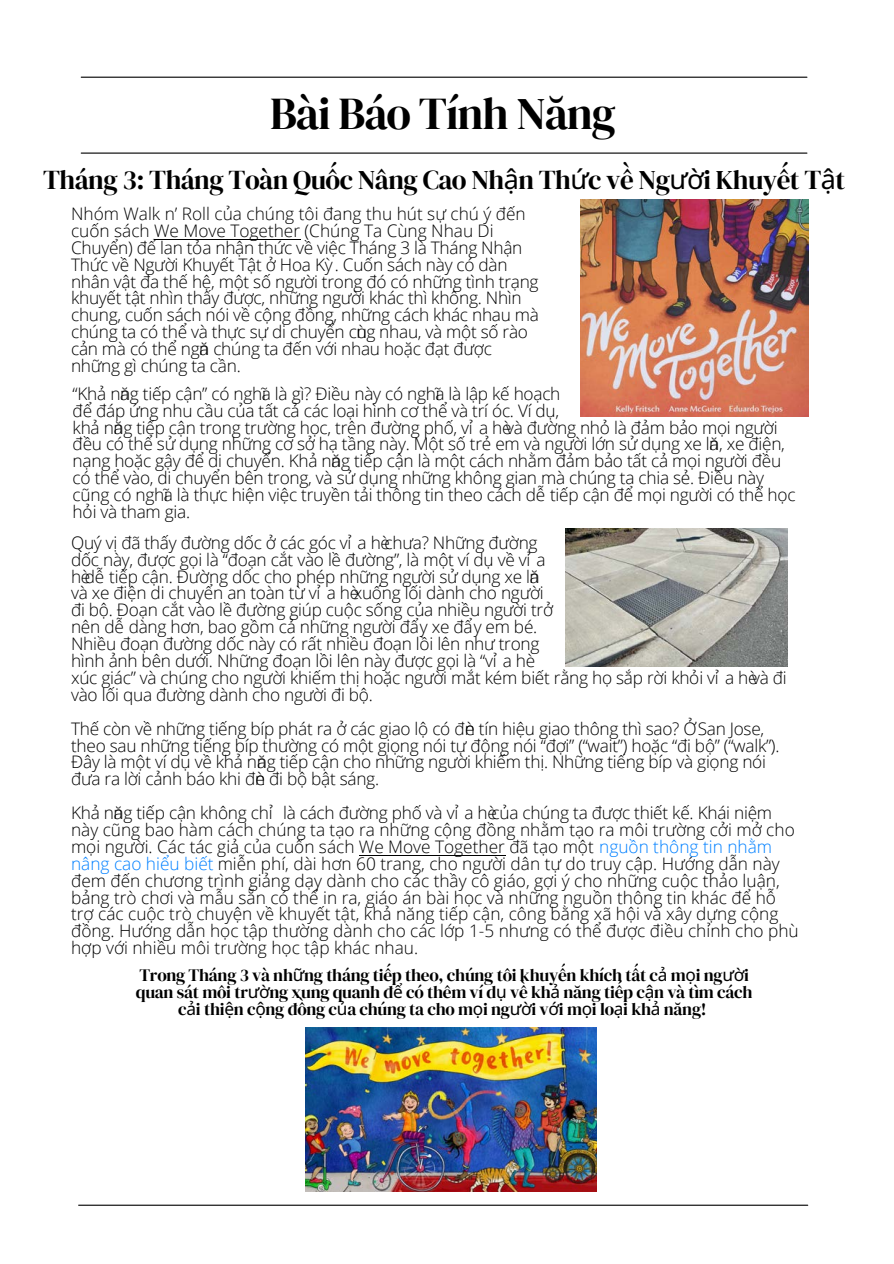
<style>
.page{position:relative;width:894px;height:1264px;background:#fff}
.page>*{position:absolute;margin:0;border:0;box-sizing:border-box;transform-origin:0 0}
.t1{font:45px "DM Serif Display";letter-spacing:-.025em;color:#000}
.t2{font:27px "DM Serif Display";letter-spacing:-.02em;color:#000}
.t3{font:300 17.25px/17px "Open Sans";letter-spacing:-.015em;color:#000}
.t4{font:17.25px/17px "DM Serif Display";letter-spacing:-.015em;color:#000;text-align:center}
.s1{font-family:"Noto Sans"}
.s2{color:#0080ff}
</style>
<div class="page">
<hr style="left:81px;top:77px;width:725px;height:1px;background:#000">
<hr style="left:79px;top:1204px;width:728px;height:1px;background:#000">
<hr style="left:81px;top:152px;width:725px;height:2px;background:#000">
<img style="left:580px;top:199px;width:227px;height:218px">
<img style="left:565px;top:528px;width:222px;height:138px">
<img style="left:305px;top:1027px;width:291px;height:164px">
<hr style="left:154px;top:239px;width:146px;height:1px;background:#000">
<hr style="left:359px;top:855px;width:146px;height:1px;background:#000">
<p class="t1" style="left:270px;top:83px;width:347px">Bài Báo Tính Năng</p>
<p class="t2" style="left:43px;top:161px;width:803px">Tháng 3: Tháng Toàn Quốc Nâng Cao Nh<span class="s1">ậ</span>n Th<span class="s1">ứ</span>c về Ng<span class="s1">ườ</span>i Khuyết T<span class="s1">ậ</span>t</p>
<p class="t3" style="left:71px;top:205px;width:469px">Nhóm Walk n’ Roll của chúng tôi đang thu hút sự chú ý đến cuốn sách We Move Together (Chúng Ta Cùng Nhau Di Chuyển) để lan tỏa nhận thức về việc Tháng 3 là Tháng Nhận Thức về Người Khuyết Tật ở Hoa Kỳ. Cuốn sách này có dàn nhân vật đa thế hệ, một số người trong đó có những tình trạng khuyết tật nhìn thấy được, những người khác thì không. Nhìn chung, cuốn sách nói về cộng đồng, những cách khác nhau mà chúng ta có thể và thực sự di chuyển cùng nhau, và một số rào cản mà có thể ngăn chúng ta đến với nhau hoặc đạt được những gì chúng ta cần.</p>
<p class="t3" style="left:73px;top:384px;width:724px">“Khả nnăg tiếp cận” có ngha ĩ là gì? Điều này có ngha ĩ là lập kế hoạch<br>để đáp ứng nhu cầu của tất cả các loại hình cơ thể và trí óc. Ví dụ,<br>khả nnăg tiếp cận trong trường học, trên đường phố, vỉ a hè và đường nhỏ là đảm bảo mọi người đều có thể sử dụng những cơ sở hạ tầng này. Một số trẻ em và người lớn sử dụng xe lnă, xe điện, nạng hoặc gậy để di chuyển. Khả nnăg tiếp cận là một cách nhằm đảm bảo tất cả mọi người đều có thể vào, di chuyển bên trong, và sử dụng những không gian mà chúng ta chia sẻ. Điều này cũng có ngha ĩ là thực hiện việc truyền tải thông tin theo cách dễ tiếp cận để mọi người có thể học hỏi và tham gia.</p>
<p class="t3" style="left:71px;top:533px;width:717px">Quý vị đã thấy đường dốc ở các góc vỉ a hè chưa? Những đường<br>dốc này, được gọi là “đoạn cắt vào lề đường”, là một ví dụ về vỉ a<br>hè dễ tiếp cận. Đường dốc cho phép những người sử dụng xe ln ă<br>và xe điện di chuyển an toàn từ vỉ a hè xuống lối dành cho người<br>đi bộ. Đoạn cắt vào lề đường giúp cuộc sống của nhiều người trở<br>nên dễ dàng hơn, bao gồm cả những người đẩy xe đẩy em bé.<br>Nhiều đoạn đường dốc này có rất nhiều đoạn lồi lên như trong<br>hình ảnh bên dưới. Những đoạn lồi lên này được gọi là “vỉ a hè<br>xúc giác” và chúng cho người khiếm thị hoặc người mắt kém biết rằng họ sắp rời khỏi vỉ a hè và đi vào lối qua đường dành cho người đi bộ.</p>
<p class="t3" style="left:71px;top:719px;width:694px">Thế còn về những tiếng bíp phát ra ở các giao lộ có đn tín hiệu giao thông thì sao? Ở San Jose,</p>
<p class="t3" style="left:71px;top:719px;width:709px;text-indent:394px">è<br>theo sau những tiếng bíp thường có một giọng nói tự động nói “đợi” (“wait”) hoặc “đi bộ” (“walk”).<br>Đây là một ví dụ về khả nng tiếp cận cho những người khiếm thị. Những tiếng bíp và giọng nói</p>
<p class="t3" style="left:71px;top:753px;width:309px;text-indent:186px">ă<br>đưa ra lời cảnh báo khi đn đi bộ bật sáng.</p>
<p class="t3" style="left:71px;top:761px;width:702px;line-height:33.8px;text-indent:184px">è<br>Khả nnăg tiếp cận không chỉ là cách đường phố và vỉ a hè của chúng ta được thiết kế. Khái niệm</p>
<p class="t3" style="left:71px;top:820px;width:729px">này cũng bao hàm cách chúng ta tạo ra những cộng đồng nhằm tạo ra môi trường cởi mở cho mọi người. Các tác giả của cuốn sách We Move Together đã tạo một <span class="s2">nguồn thông tin nhằm nâng cao hiểu biết</span> miễn phí, dài hơn 60 trang, cho người dân tự do truy cập. Hướng dẫn này đem đến chương trình giảng dạy dành cho các thầy cô giáo, gợi ý cho những cuộc thảo luận, bảng trò chơi và mẫu sẵn có thể in ra, giáo án bài học và những nguồn thông tin khác để hỗ trợ các cuộc trò chuyện về khuyết tật, khả năng tiếp cận, công bằng xã hội và xây dựng cộng đồng. Hướng dẫn học tập thường dành cho các lớp 1-5 nhưng có thể được điều chỉnh cho phù hợp với nhiều môi trường học tập khác nhau.</p>
<p class="t4" style="left:136px;top:966px;width:618px">Trong Tháng 3 và nh<span class="s1">ữ</span>ng tháng tiếp theo, chúng tôi khuyến khích tất c<span class="s1">ả</span> m<span class="s1">ọ</span>i ng<span class="s1">ườ</span>i quan sát môi tr<span class="s1">ườ</span>ng xung quanh đ<span class="s1">ể</span> có thêm ví d<span class="s1">ụ</span> về kh<span class="s1">ả</span> năng tiếp c<span class="s1">ậ</span>n và tìm cách c<span class="s1">ả</span>i thi<span class="s1">ệ</span>n c<span class="s1">ộ</span>ng đồng c<span class="s1">ủ</span>a chúng ta cho m<span class="s1">ọ</span>i ng<span class="s1">ườ</span>i v<span class="s1">ớ</span>i m<span class="s1">ọ</span>i lo<span class="s1">ạ</span>i kh<span class="s1">ả</span> năng!</p>
</div>
